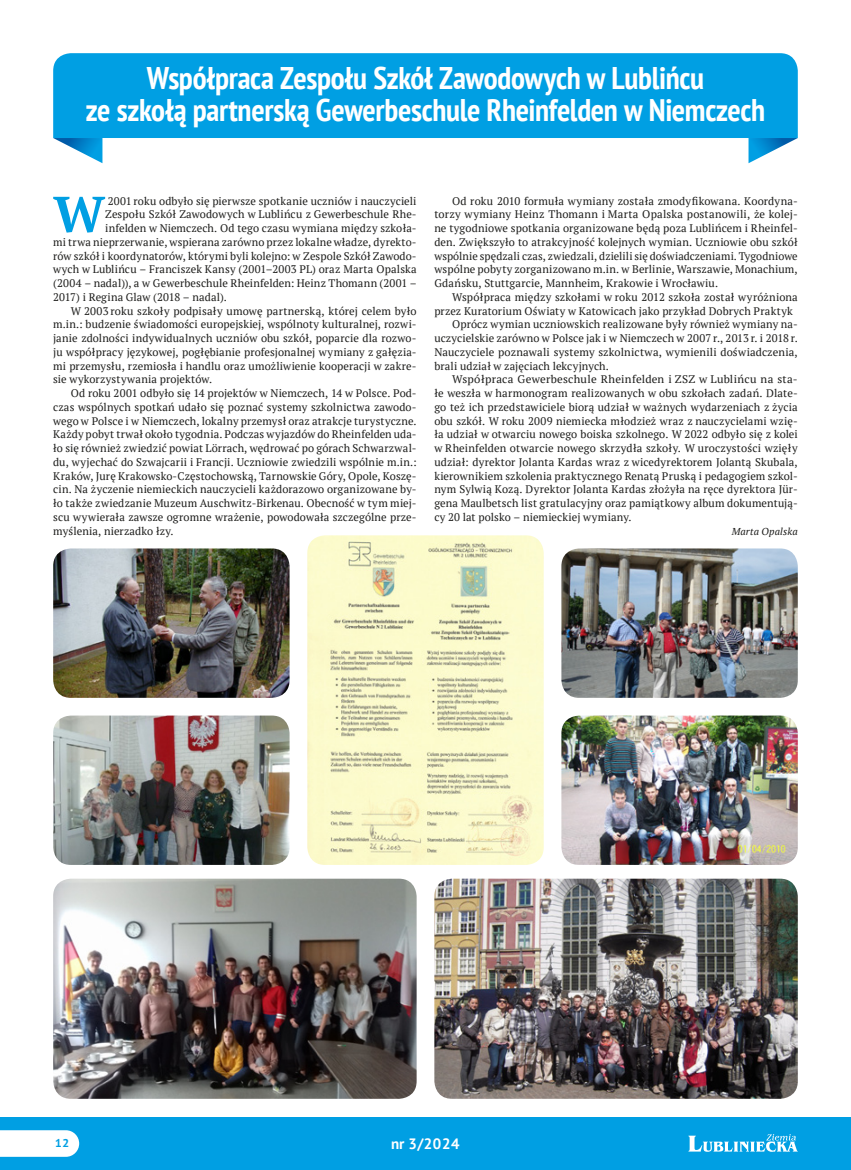
<style>
.page{position:relative;width:851px;height:1170px;background:#fff}
.page>*{position:absolute;margin:0;border:0;box-sizing:border-box;transform-origin:0 0}
._1{font:700 50.25px "PT Serif";color:#009fe3}
._3_tytul{font:700 condensed 31.25px "PT Sans";letter-spacing:-.01em;color:#fff}
.t1{font:700 15px "PT Sans";color:#fff}
.t2{font:700 11.25px "PT Sans Caption";color:#009fe3}
._1_txt{font:11px/13.8px "PT Serif";letter-spacing:.015em;color:#1d1d1b;text-align:justify}
._1-2{font:11px "PT Serif";letter-spacing:.01em;color:#1d1d1b}
._4_podpis{font:italic 10px "PT Serif";letter-spacing:.015em;color:#1d1d1b}
</style>
<div class="page">
<div style="left:53px;top:53px;width:744px;height:85px;background:#009fe3"></div>
<svg style="left:53px;top:138px;width:49px;height:25px"></svg>
<svg style="left:748px;top:138px;width:49px;height:25px"></svg>
<img style="left:307px;top:535px;width:236px;height:329px">
<img style="left:53px;top:548px;width:236px;height:149px">
<img style="left:561px;top:548px;width:236px;height:149px">
<img style="left:53px;top:715px;width:236px;height:149px">
<img style="left:561px;top:715px;width:236px;height:149px">
<img style="left:434px;top:878px;width:363px;height:220px">
<img style="left:53px;top:878px;width:363px;height:220px">
<div style="left:0;top:1116px;width:850px;height:53px;background:#009fe3"></div>
<svg style="left:0;top:1130px;width:79px;height:26px;background:#f4fbfd"></svg>
<svg style="left:688px;top:1134px;width:109px;height:17px"></svg>
<p class="_3_tytul" style="left:147px;top:58px;width:558px">Współpraca Zespołu Szkół Zawodowych w Lublińcu</p>
<p class="_3_tytul" style="left:86px;top:90px;width:680px">ze szkołą partnerską Gewerbeschule Rheinfelden w Niemczech</p>
<p class="_1" style="left:53px;top:180px;width:53px">W</p>
<p class="_1-2" style="left:108px;top:193px;width:310px">2001 roku odbyło się pierwsze spotkanie uczniów i nauczycieli</p>
<p class="_1-2" style="left:105px;top:207px;width:313px">Zespołu Szkół Zawodowych w Lublińcu z Gewerbeschule Rhe-</p>
<p class="_1-2" style="left:105px;top:221px;width:313px">infelden w Niemczech. Od tego czasu wymiana między szkoła-</p>
<p class="_1-2" style="left:53px;top:235px;width:365px">mi trwa nieprzerwanie, wspierana zarówno przez lokalne władze, dyrekto-</p>
<p class="_1-2" style="left:53px;top:248px;width:365px">rów szkół i koordynatorów, którymi byli kolejno: w Zespole Szkół Zawodo-</p>
<p class="_1-2" style="left:53px;top:262px;width:365px">wych w Lublińcu – Franciszek Kansy (2001–2003 PL) oraz Marta Opalska</p>
<p class="_1-2" style="left:53px;top:276px;width:365px">(2004 – nadal)), a w Gewerbeschule Rheinfelden: Heinz Thomann (2001 –</p>
<p class="_1-2" style="left:53px;top:290px;width:175px">2017) i Regina Glaw (2018 – nadal).</p>
<p class="_1_txt" style="left:53px;top:304px;width:365px;text-indent:18px">W 2003 roku szkoły podpisały umowę partnerską, której celem było m.in.: budzenie świadomości europejskiej, wspólnoty kulturalnej, rozwi&shy;janie zdolności indywidualnych uczniów obu szkół, poparcie dla rozwo&shy;ju współpracy językowej, pogłębianie profesjonalnej wymiany z gałęzia&shy;mi przemysłu, rzemiosła i handlu oraz umożliwienie kooperacji w zakre&shy;sie wykorzystywania projektów.</p>
<p class="_1_txt" style="left:53px;top:386px;width:365px;text-indent:18px">Od roku 2001 odbyło się 14 projektów w Niemczech, 14 w Polsce. Pod&shy;czas wspólnych spotkań udało się poznać systemy szkolnictwa zawodo&shy;wego w Polsce i w Niemczech, lokalny przemysł oraz atrakcje turystyczne.<br>Każdy pobyt trwał około tygodnia. Podczas wyjazdów do Rheinfelden uda&shy;ło się również zwiedzić powiat Lörrach, wędrować po górach Schwarzwal&shy;du, wyjechać do Szwajcarii i Francji. Uczniowie zwiedzili wspólnie m.in.:<br>Kraków, Jurę Krakowsko-‑ Częstochowską, Tarnowskie Góry, Opole, Koszę&shy;cin. Na życzenie niemieckich nauczycieli każdorazowo organizowane by&shy;ło także zwiedzanie Muzeum Auschwitz-‑Birkenau. Obecność w tym miej&shy;scu wywierała zawsze ogromne wrażenie, powodowała szczególne prze&shy;myślenia, nierzadko łzy.</p>
<p class="_1_txt" style="left:434px;top:194px;width:365px;text-indent:18px">Od roku 2010 formuła wymiany została zmodyfikowana. Koordyna&shy;torzy wymiany Heinz Thomann i Marta Opalska postanowili, że kolej&shy;ne tygodniowe spotkania organizowane będą poza Lublińcem i Rheinfel&shy;den. Zwiększyło to atrakcyjność kolejnych wymian. Uczniowie obu szkół wspólnie spędzali czas, zwiedzali, dzielili się doświadczeniami. Tygodniowe wspólne pobyty zorganizowano m.in. w Berlinie, Warszawie, Monachium, Gdańsku, Stuttgarcie, Mannheim, Krakowie i Wrocławiu.</p>
<p class="_1_txt" style="left:434px;top:290px;width:365px;text-indent:18px">Współpraca między szkołami w roku 2012 szkoła został wyróżniona przez Kuratorium Oświaty w Katowicach jako przykład Dobrych Praktyk</p>
<p class="_1_txt" style="left:434px;top:317px;width:365px;text-indent:18px">Oprócz wymian uczniowskich realizowane były również wymiany na&shy;uczycielskie zarówno w Polsce jak i w Niemczech w 2007 r., 2013 r. i 2018 r.<br>Nauczyciele poznawali systemy szkolnictwa, wymienili doświadczenia, brali udział w zajęciach lekcyjnych.</p>
<p class="_1_txt" style="left:434px;top:372px;width:365px;text-indent:18px">Współpraca Gewerbeschule Rheinfelden i ZSZ w Lublińcu na sta&shy;łe weszła w harmonogram realizowanych w obu szkołach zadań. Dlate&shy;go też ich przedstawiciele biorą udział w ważnych wydarzeniach z życia obu szkół. W roku 2009 niemiecka młodzież wraz z nauczycielami wzię&shy;ła udział w otwarciu nowego boiska szkolnego. W 2022 odbyło się z kolei w Rheinfelden otwarcie nowego skrzydła szkoły. W uroczystości wzięły udział: dyrektor Jolanta Kardas wraz z wicedyrektorem Jolantą Skubala, kierownikiem szkolenia praktycznego Renatą Pruską i pedagogiem szkol&shy;nym Sylwią Kozą. Dyrektor Jolanta Kardas złożyła na ręce dyrektora Jür&shy;gena Maulbetsch list gratulacyjny oraz pamiątkowy album dokumentują&shy;cy 20 lat polsko – niemieckiej wymiany.</p>
<p class="_4_podpis" style="left:731px;top:524px;width:67px">Marta Opalska</p>
<p class="t2" style="left:55px;top:1135px;width:16px">12</p>
<h3 class="t1" style="left:391px;top:1133px;width:70px">nr 3/2024</h3>
</div>
